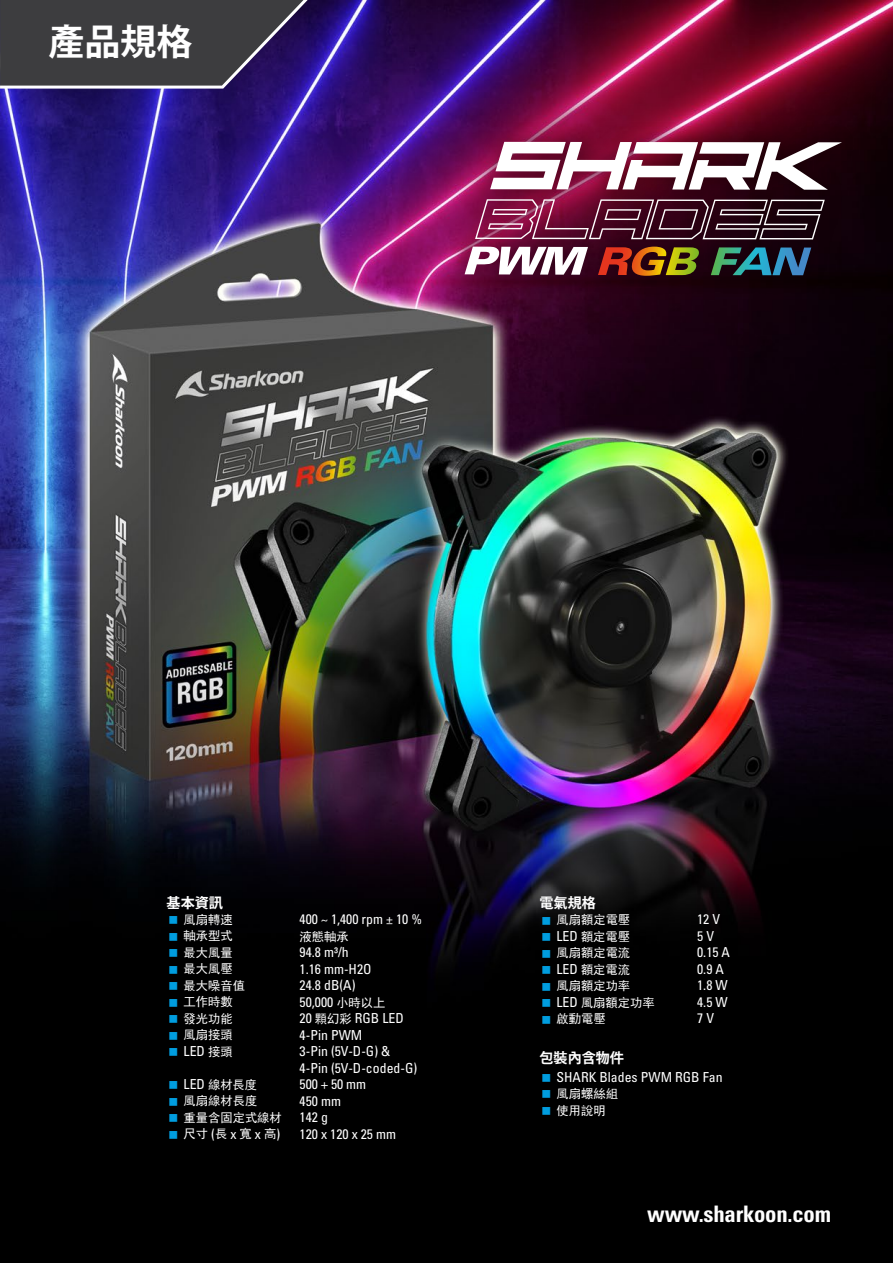
<style>
.page{position:relative;width:893px;height:1263px;background:#fff}
.page>*{position:absolute;margin:0;border:0;box-sizing:border-box;transform-origin:0 0}
.t1{font:700 36px "Koz Go Pr 6 N";color:#fff}
.t2{font:22.8px "Univers LTCYR 67 Bold Cond";letter-spacing:-.01em;color:#fff}
.t3{font:700 14.1px "Koz Go Pr 6 N";color:#fff}
.t4{font:condensed 13.8px/16.5px "Univers LTCYR 57";color:#fff}
.t5{font:12.3px/16.5px "Sim Hei";color:#fff}
.s1{font-family:"Sim Hei";font-stretch:normal;font-size:12.3px}
.s2{font-family:"Univers LTCYR 57";font-stretch:condensed;font-size:13.8px}
</style>
<div class="page">
<img style="left:0;top:0;width:893px;height:1263px">
<svg style="left:0;top:0;width:308px;height:89px"></svg>
<img style="left:439px;top:116px;width:429px;height:186px">
<svg style="left:475px;top:142px;width:367px;height:97px"></svg>
<svg style="left:465px;top:247px;width:123px;height:28px"></svg>
<img style="left:598px;top:247px;width:213px;height:29px">
<svg style="left:170px;top:916px;width:7px;height:8px"></svg>
<svg style="left:170px;top:933px;width:7px;height:7px"></svg>
<svg style="left:170px;top:949px;width:7px;height:8px"></svg>
<svg style="left:170px;top:966px;width:7px;height:7px"></svg>
<svg style="left:170px;top:982px;width:7px;height:8px"></svg>
<svg style="left:170px;top:999px;width:7px;height:7px"></svg>
<svg style="left:170px;top:1015px;width:7px;height:8px"></svg>
<svg style="left:170px;top:1032px;width:7px;height:7px"></svg>
<svg style="left:170px;top:1048px;width:7px;height:8px"></svg>
<svg style="left:170px;top:1081px;width:7px;height:8px"></svg>
<svg style="left:170px;top:1098px;width:7px;height:7px"></svg>
<svg style="left:170px;top:1114px;width:7px;height:8px"></svg>
<svg style="left:170px;top:1131px;width:7px;height:7px"></svg>
<svg style="left:542px;top:916px;width:8px;height:8px"></svg>
<svg style="left:542px;top:933px;width:8px;height:8px"></svg>
<svg style="left:542px;top:949px;width:8px;height:8px"></svg>
<svg style="left:542px;top:966px;width:8px;height:8px"></svg>
<svg style="left:542px;top:982px;width:8px;height:8px"></svg>
<svg style="left:542px;top:999px;width:8px;height:8px"></svg>
<svg style="left:542px;top:1015px;width:8px;height:8px"></svg>
<svg style="left:542px;top:1074px;width:8px;height:7px"></svg>
<svg style="left:542px;top:1090px;width:8px;height:8px"></svg>
<svg style="left:542px;top:1107px;width:8px;height:7px"></svg>
<h1 class="t1" style="left:49px;top:22px;width:145px">產品規格</h1>
<p class="t3" style="left:167px;top:895px;width:58px">基本資訊</p>
<p class="t5" style="left:184px;top:911px;width:63px">風扇轉速軸承型式最大風量最大風壓最大噪音值工作時數發光功能風扇接頭</p>
<p class="t4" style="left:184px;top:1043px;width:51px">LED <span class="s1">接頭</span></p>
<p class="t5" style="left:184px;top:1076px;width:100px"><span class="s2">LED</span> 線材長度<br>風扇線材長度<br>重量含固定式線材尺寸 <span class="s2">(</span>長 <span class="s2">x</span> 寬 <span class="s2">x</span> 高<span class="s2">)</span></p>
<p class="t4" style="left:300px;top:911px;width:124px">400 ~ 1,400 rpm ± 10 %</p>
<p class="t5" style="left:300px;top:928px;width:51px">液態軸承</p>
<p class="t4" style="left:300px;top:944px;width:119px">94.8 m³/h<br>1.16 mm-H2O<br>24.8 dB(A)<br>50,000 <span class="s1">小時以上<br></span>20 <span class="s1">顆幻彩</span> RGB LED<br>4-Pin PWM<br>3-Pin (5V-D-G) &amp;<br>4-Pin (5V-D-coded-G)<br>500 + 50 mm<br>450 mm<br>142 g<br>120 x 120 x 25 mm</p>
<p class="t3" style="left:539px;top:895px;width:58px">電氣規格</p>
<p class="t5" style="left:556px;top:911px;width:100px">風扇額定電壓<br><span class="s2">LED</span> 額定電壓<br>風扇額定電流<br><span class="s2">LED</span> 額定電流<br>風扇額定功率<br><span class="s2">LED</span> 風扇額定功率啟動電壓</p>
<p class="t4" style="left:697px;top:911px;width:34px">12 V<br>5 V<br>0.15 A<br>0.9 A<br>1.8 W<br>4.5 W<br>7 V</p>
<p class="t3" style="left:539px;top:1050px;width:86px">包裝內含物件</p>
<p class="t4" style="left:556px;top:1068px;width:168px">SHARK Blades PWM RGB Fan</p>
<p class="t5" style="left:556px;top:1086px;width:63px">風扇螺絲組使用說明</p>
<h2 class="t2" style="left:647px;top:1200px;width:185px">www.sharkoon.com</h2>
</div>
